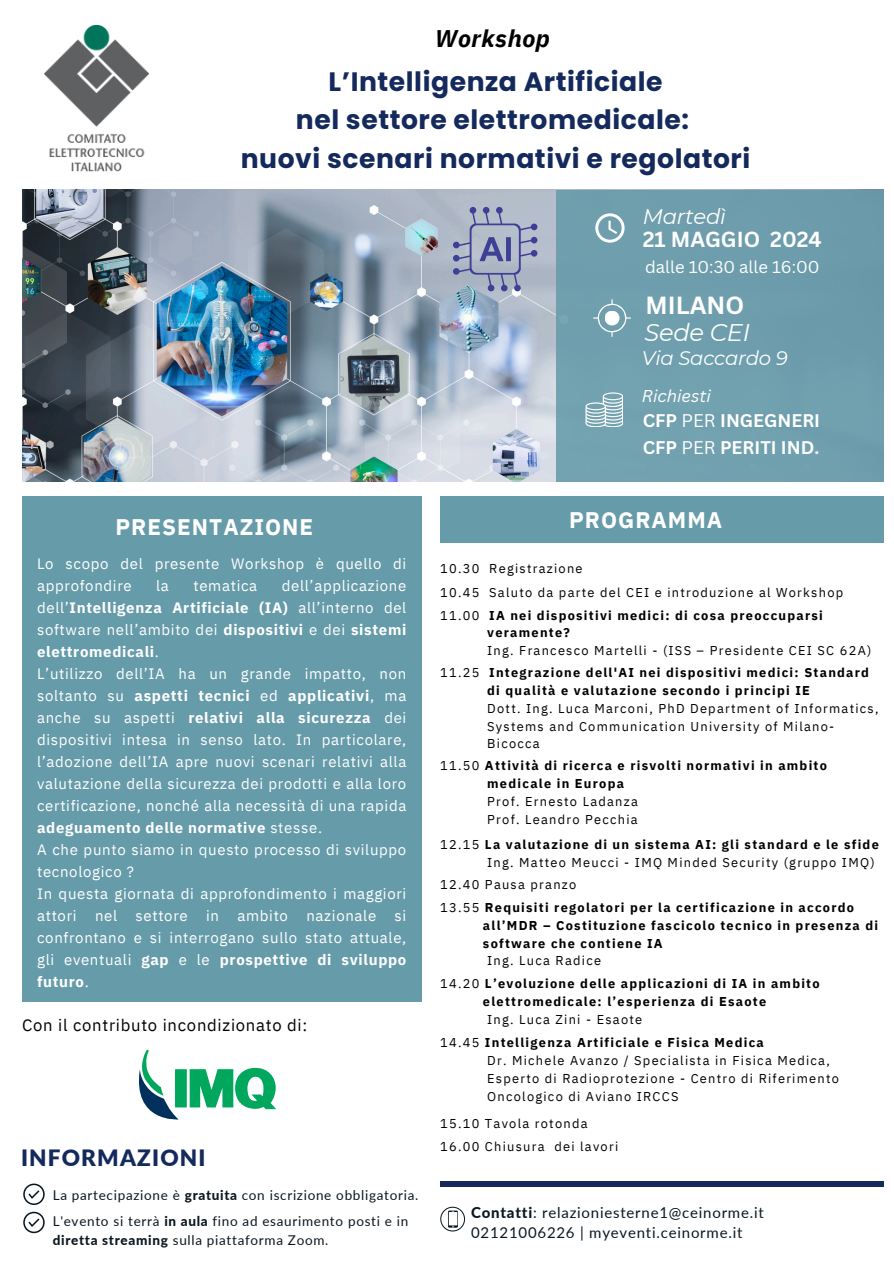
<style>
.page{position:relative;width:894px;height:1264px;background:#fff}
.page>*{position:absolute;margin:0;border:0;box-sizing:border-box;transform-origin:0 0}
.t1{font:700 26.55px/38.2px "Poppins";letter-spacing:.02em;color:#14295c;text-align:center}
.t2{font:italic 24.15px "Montserrat";letter-spacing:-.01em;color:#fff}
.t3{font:700 24.15px "Canva Sans";color:#fff}
.t4{font:italic 700 24px "IBM Plex Sans";letter-spacing:.02em;color:#000}
.t5{font:700 22.5px "IBM Plex Sans";letter-spacing:.045em;color:#fff}
.t6{font:900 22.5px "Lato";letter-spacing:.05em;color:#14295c}
.t7{font:700 21.15px "Canva Sans";color:#fff}
.t8{font:italic 21.15px "Montserrat";letter-spacing:-.01em;color:#fff}
.t9{font:italic 19.65px "Montserrat";letter-spacing:-.01em;color:#fff}
.t10{font:700 17.85px/27px "Canva Sans";color:#fff}
.t11{font:16.65px "IBM Plex Sans";letter-spacing:.045em;color:#000}
.t12{font:16.65px "Canva Sans";color:#fff}
.t13{font:italic 16.65px "Canva Sans";color:#fff}
.t14{font:15px/22px "IBM Plex Sans";letter-spacing:.045em;color:#fff;text-align:justify}
.t15{font:15px "Lato";letter-spacing:.05em;color:#0b171f}
.t16{font:13.5px/18.5px "Lato";letter-spacing:.05em;color:#0b171f}
.t17{font:700 12.75px "IBM Plex Sans";letter-spacing:.1em;color:#000}
.t18{font:12.75px "IBM Plex Sans";letter-spacing:.1em;color:#000}
.s1{font-weight:700}
.s2{font-weight:800}
.s3{font-weight:400}
</style>
<div class="page">
<img style="left:44px;top:26px;width:105px;height:146px">
<img style="left:22px;top:190px;width:534px;height:291px">
<div style="left:556px;top:190px;width:327px;height:291px;background:#6f9fad"></div>
<svg style="left:585px;top:392px;width:38px;height:35px"></svg>
<svg style="left:595px;top:213px;width:29px;height:30px"></svg>
<svg style="left:593px;top:299px;width:37px;height:38px"></svg>
<svg style="left:604px;top:310px;width:15px;height:15px"></svg>
<div style="left:440px;top:496px;width:443px;height:47px;background:#669baa"></div>
<svg style="left:453px;top:207px;width:84px;height:84px;background:#9ba3be"></svg>
<div style="left:22px;top:496px;width:400px;height:505px;background:#669baa"></div>
<svg style="left:23px;top:1183px;width:22px;height:21px"></svg>
<div style="left:440px;top:1180px;width:443px;height:6px;background:#14295c"></div>
<svg style="left:440px;top:1206px;width:25px;height:25px"></svg>
<svg style="left:23px;top:1211px;width:22px;height:22px"></svg>
<div style="left:175px;top:1069px;width:12px;height:38px;background:#00a75d"></div>
<svg style="left:189px;top:1067px;width:87px;height:42px"></svg>
<svg style="left:139px;top:1049px;width:39px;height:70px"></svg>
<p class="t4" style="left:435px;top:23px;width:116px">Workshop</p>
<h6 class="t1" style="left:241px;top:63px;width:511px">L’Intelligenza Artificiale<br>nel settore elettromedicale:<br>nuovi scenari normativi e regolatori</h6>
<h5 class="t8" style="left:642px;top:203px;width:85px">Martedì</h5>
<h4 class="t7" style="left:642px;top:224px;width:180px">21 MAGGIO 2024</h4>
<p class="t12" style="left:645px;top:255px;width:176px">dalle 10:30 alle 16:00</p>
<h2 class="t3" style="left:645px;top:288px;width:100px">MILANO</h2>
<p class="t2" style="left:644px;top:317px;width:107px">Sede CEI</p>
<p class="t9" style="left:641px;top:346px;width:147px">Via Saccardo 9</p>
<p class="t13" style="left:641px;top:384px;width:70px">Richiesti</p>
<p class="t5" style="left:115px;top:512px;width:199px">PRESENTAZIONE</p>
<p class="t14" style="left:37px;top:552px;width:371px">Lo scopo del presente Workshop è quello di approfondire</p>
<p class="t14" style="left:37px;top:574px;width:371px;text-indent:245px">dell’applicazione dell’<span class="s1">Intelligenza Artificiale (IA)</span> all’interno del software nell’ambito dei <span class="s1">dispositivi</span> e dei <span class="s1">sistemi elettromedicali</span>.</p>
<p class="t14" style="left:37px;top:662px;width:371px">L’utilizzo dell’IA ha un grande impatto, non soltanto su <span class="s1">aspetti tecnici</span> ed <span class="s1">applicativi</span>, ma anche su aspetti <span class="s1">relativi alla sicurezza</span> dei dispositivi intesa in senso lato. In particolare, l’adozione dell’IA apre nuovi scenari relativi alla valutazione della sicurezza dei prodotti e alla loro certificazione, nonché alla necessità di una rapida <span class="s1">adeguamento delle normative</span> stesse.</p>
<p class="t14" style="left:37px;top:838px;width:371px">A che punto siamo in questo processo di sviluppo tecnologico ?</p>
<p class="t14" style="left:37px;top:882px;width:371px">In questa giornata di approfondimento i maggiori attori nel settore in ambito nazionale si confrontano e si interrogano sullo stato attuale, gli eventuali <span class="s1">gap</span> e le <span class="s1">prospettive di sviluppo futuro</span>.</p>
<p class="t14" style="left:156px;top:574px;width:14px">la</p>
<p class="t14" style="left:193px;top:574px;width:65px">tematica</p>
<p class="t11" style="left:22px;top:1013px;width:286px">Con il contributo incondizionato di:</p>
<p class="t6" style="left:21px;top:1143px;width:186px">INFORMAZIONI</p>
<p class="t16" style="left:53px;top:1185px;width:367px">La partecipazione è <span class="s2">gratuita</span> con iscrizione obbligatoria.</p>
<p class="t16" style="left:53px;top:1211px;width:357px">L'evento si terrà <span class="s2">in aula</span> fino ad esaurimento posti e in <span class="s2">diretta streaming</span> sulla piattaforma Zoom.</p>
<h1 class="t10" style="left:642px;top:406px;width:179px">CFP <span class="s3">PER</span> INGEGNERI<br>CFP <span class="s3">PER</span> PERITI IND.</h1>
<h3 class="t5" style="left:569px;top:504px;width:155px">PROGRAMMA</h3>
<h4 class="t18" style="left:440px;top:560px;width:144px">10.30 Registrazione</h4>
<p class="t18" style="left:440px;top:583px;width:404px">10.45 Saluto da parte del CEI e introduzione al Workshop</p>
<p class="t17" style="left:440px;top:606px;width:384px"><span class="s3">11.00</span> IA nei dispositivi medici: di cosa preoccuparsi</p>
<p class="t17" style="left:487px;top:624px;width:84px">veramente?</p>
<p class="t18" style="left:487px;top:642px;width:385px">Ing. Francesco Martelli - (ISS – Presidente CEI SC 62A)</p>
<p class="t17" style="left:440px;top:664px;width:430px"><span class="s3">11.25</span> Integrazione dell'AI nei dispositivi medici: Standard</p>
<h4 class="t17" style="left:487px;top:682px;width:324px">di qualità e valutazione secondo i principi IE</h4>
<p class="t18" style="left:487px;top:699px;width:393px">Dott. Ing. Luca Marconi, PhD Department of Informatics,</p>
<p class="t18" style="left:487px;top:717px;width:348px">Systems and Communication University of Milano-</p>
<p class="t18" style="left:487px;top:735px;width:54px">Bicocca</p>
<h4 class="t17" style="left:440px;top:757px;width:388px"><span class="s3">11.50</span> Attività di ricerca e risvolti normativi in ambito</h4>
<p class="t17" style="left:487px;top:775px;width:138px">medicale in Europa</p>
<p class="t18" style="left:487px;top:793px;width:152px">Prof. Ernesto Ladanza</p>
<p class="t18" style="left:487px;top:810px;width:152px">Prof. Leandro Pecchia</p>
<p class="t17" style="left:440px;top:836px;width:440px"><span class="s3">12.15</span> La valutazione di un sistema AI: gli standard e le sfide</p>
<p class="t18" style="left:487px;top:853px;width:389px">Ing. Matteo Meucci - IMQ Minded Security (gruppo IMQ)</p>
<p class="t18" style="left:440px;top:875px;width:138px">12.40 Pausa pranzo</p>
<p class="t17" style="left:440px;top:898px;width:415px"><span class="s3">13.55</span> Requisiti regolatori per la certificazione in accordo</p>
<p class="t17" style="left:483px;top:916px;width:396px">all’MDR – Costituzione fascicolo tecnico in presenza di</p>
<p class="t17" style="left:483px;top:934px;width:181px">software che contiene IA</p>
<p class="t18" style="left:487px;top:952px;width:115px">Ing. Luca Radice</p>
<p class="t17" style="left:440px;top:975px;width:381px"><span class="s3">14.20</span> L’evoluzione delle applicazioni di IA in ambito</p>
<p class="t17" style="left:483px;top:993px;width:285px">elettromedicale: l’esperienza di Esaote</p>
<p class="t18" style="left:487px;top:1011px;width:156px">Ing. Luca Zini - Esaote</p>
<p class="t17" style="left:440px;top:1034px;width:325px"><span class="s3">14.45</span> Intelligenza Artificiale e Fisica Medica</p>
<p class="t18" style="left:487px;top:1051px;width:344px">Dr. Michele Avanzo / Specialista in Fisica Medica,</p>
<p class="t18" style="left:487px;top:1069px;width:353px">Esperto di Radioprotezione - Centro di Riferimento</p>
<p class="t18" style="left:487px;top:1087px;width:193px">Oncologico di Aviano IRCCS</p>
<p class="t18" style="left:440px;top:1114px;width:149px">15.10 Tavola rotonda</p>
<p class="t18" style="left:440px;top:1137px;width:180px">16.00 Chiusura dei lavori</p>
<p class="t15" style="left:471px;top:1203px;width:294px"><span class="s2">Contatti</span>: relazioniesterne1@ceinorme.it</p>
<p class="t15" style="left:471px;top:1223px;width:273px">02121006226 | myeventi.ceinorme.it</p>
</div>
